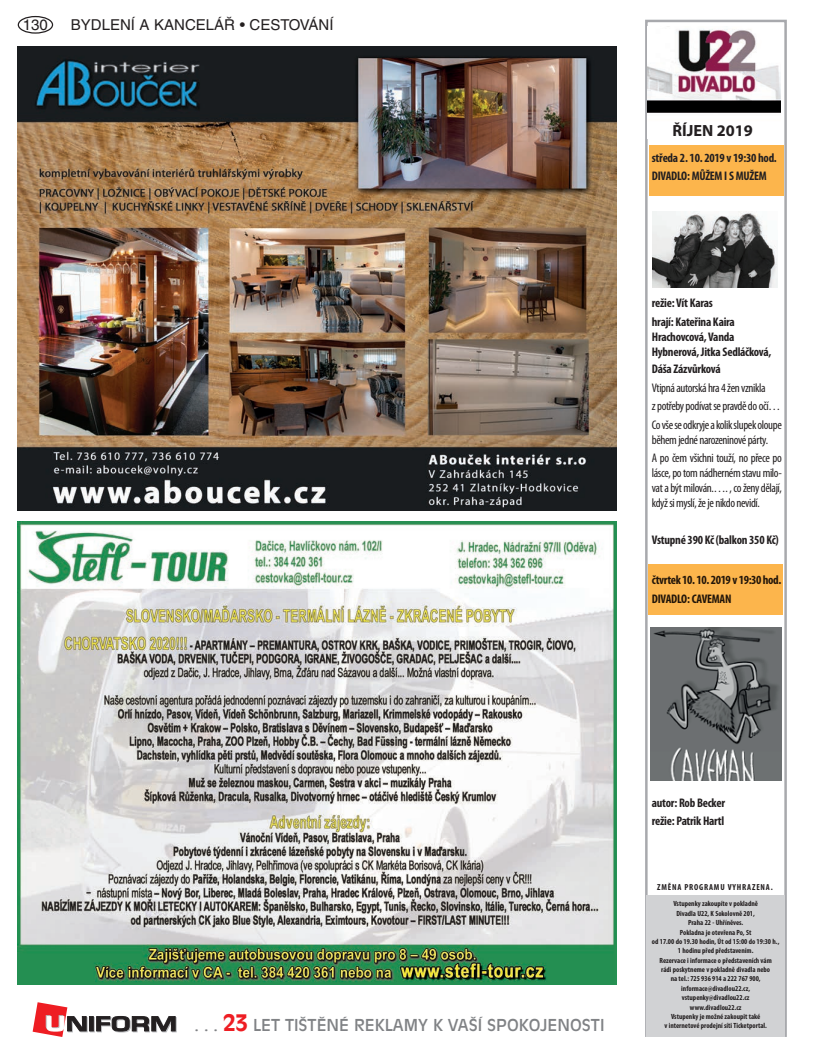
<style>
.page{position:relative;width:815px;height:1063px;background:#fff}
.page>*{position:absolute;margin:0;border:0;box-sizing:border-box;transform-origin:0 0}
.t1{font:16.25px "Antique Olive CE";color:#808285}
.t2{font:700 16.25px "Myriad Pro";color:#231f20}
.t3{font:15px "Helvetica CE";color:#231f20}
.t4{font:700 condensed 12.5px/18.5px "Myriad Pro";letter-spacing:-.02em;color:#231f20}
.t5{font:condensed 12.5px/18.5px "Myriad Pro";letter-spacing:-.03em;color:#231f20}
.t6{font:700 condensed 8.75px "Myriad Pro";letter-spacing:.095em;color:#231f20}
.t7{font:700 condensed 7.5px/9.4px "Myriad Pro";color:#231f20;text-align:center}
.s1{font-weight:700;font-size:22.5px;color:#ee1d23}
</style>
<div class="page">
<div style="left:18px;top:16px;width:35px;height:18px;border:1px solid #231f20;border-radius:50%"></div>
<svg style="left:90px;top:1017px;width:5px;height:15px"></svg>
<svg style="left:89px;top:1016px;width:5px;height:15px"></svg>
<svg style="left:96px;top:1016px;width:81px;height:16px"></svg>
<svg style="left:33px;top:1002px;width:55px;height:35px"></svg>
<div style="left:645px;top:20px;width:142px;height:1017px;border:2px solid #a8a9ad"></div>
<div style="left:646px;top:896px;width:139px;height:141px;background:#d1d2d4"></div>
<img style="left:648px;top:29px;width:132px;height:84px">
<div style="left:650px;top:145px;width:134px;height:51px;background:#fcb54c"></div>
<img style="left:651px;top:628px;width:130px;height:153px">
<img style="left:652px;top:211px;width:126px;height:76px">
<div style="left:649px;top:564px;width:134px;height:51px;background:#fcb54c"></div>
<img style="left:18px;top:46px;width:599px;height:464px">
<img style="left:18px;top:521px;width:599px;height:464px">
<h2 class="t3" style="left:23px;top:16px;width:27px">130</h2>
<h2 class="t3" style="left:71px;top:16px;width:264px">BYDLENÍ A KANCELÁŘ • CESTOVÁNÍ</h2>
<h1 class="t2" style="left:672px;top:120px;width:82px">ŘÍJEN 2019</h1>
<h3 class="t4" style="left:652px;top:148px;width:127px">středa 2. 10. 2019 v 19:30 hod.<br>DIVADLO: MŮŽEM I S MUŽEM</h3>
<h3 class="t4" style="left:652px;top:293px;width:85px">režie: Vít Karas hrají: Kateřina Kaira</h3>
<h3 class="t4" style="left:652px;top:329px;width:121px;line-height:15px">Hrachovcová, Vanda<br>Hybnerová, Jitka Sedláčková,</h3>
<h3 class="t4" style="left:652px;top:360px;width:70px">Dáša Zázvůrková</h3>
<h3 class="t5" style="left:652px;top:378px;width:132px">Vtipná autorská hra 4 žen vznikla<br>z potřeby podívat se pravdě do očí…<br>Co vše se odkryje a kolik slupek oloupe</h3>
<h3 class="t5" style="left:652px;top:430px;width:132px">během jedné narozeninové párty.<br>A po čem všichni touží, no přece po</h3>
<h3 class="t5" style="left:652px;top:466px;width:132px;line-height:15px;text-align:justify">lásce, po tom nádherném stavu milo&shy;vat a být milován.…. , co ženy dělají, když si myslí, že je nikdo nevidí.</h3>
<h3 class="t4" style="left:652px;top:531px;width:128px">Vstupné 390 Kč (balkon 350 Kč)</h3>
<h3 class="t4" style="left:652px;top:570px;width:131px">čtvrtek 10. 10. 2019 v 19:30 hod.<br>DIVADLO: CAVEMAN</h3>
<h1 class="t1" style="left:195px;top:1016px;width:411px">. . . <span class="s1">23</span> LET TIŠTĚNÉ REKLAMY K VAŠÍ SPOKOJENOSTI</h1>
<h3 class="t4" style="left:652px;top:793px;width:75px">autor: Rob Becker režie: Patrik Hartl</h3>
<p class="t6" style="left:657px;top:881px;width:117px">ZMĚNA PROGRAMU VYHRAZENA.</p>
<p class="t7" style="left:652px;top:899px;width:129px">Vstupenky zakoupíte v pokladně<br>Divadla U22, K Sokolovně 201,<br>Praha 22 - Uhříněves.<br>Pokladna je otevřena Po, St<br>od 17.00 do 19.30 hodin, Út od 15:00 do 19:30 h.,<br>1 hodinu před představením.<br>Rezervace i informace o představeních vám<br>rádi poskytneme v pokladně divadla nebo<br>na tel.: 725 936 914 a 222 767 900, informace@divadlou22.cz, vstupenky@divadlou22.cz<br>www.divadlou22.cz<br>Vstupenky je možné zakoupit také<br>v internetové prodejní síti Ticketportal.</p>
</div>
